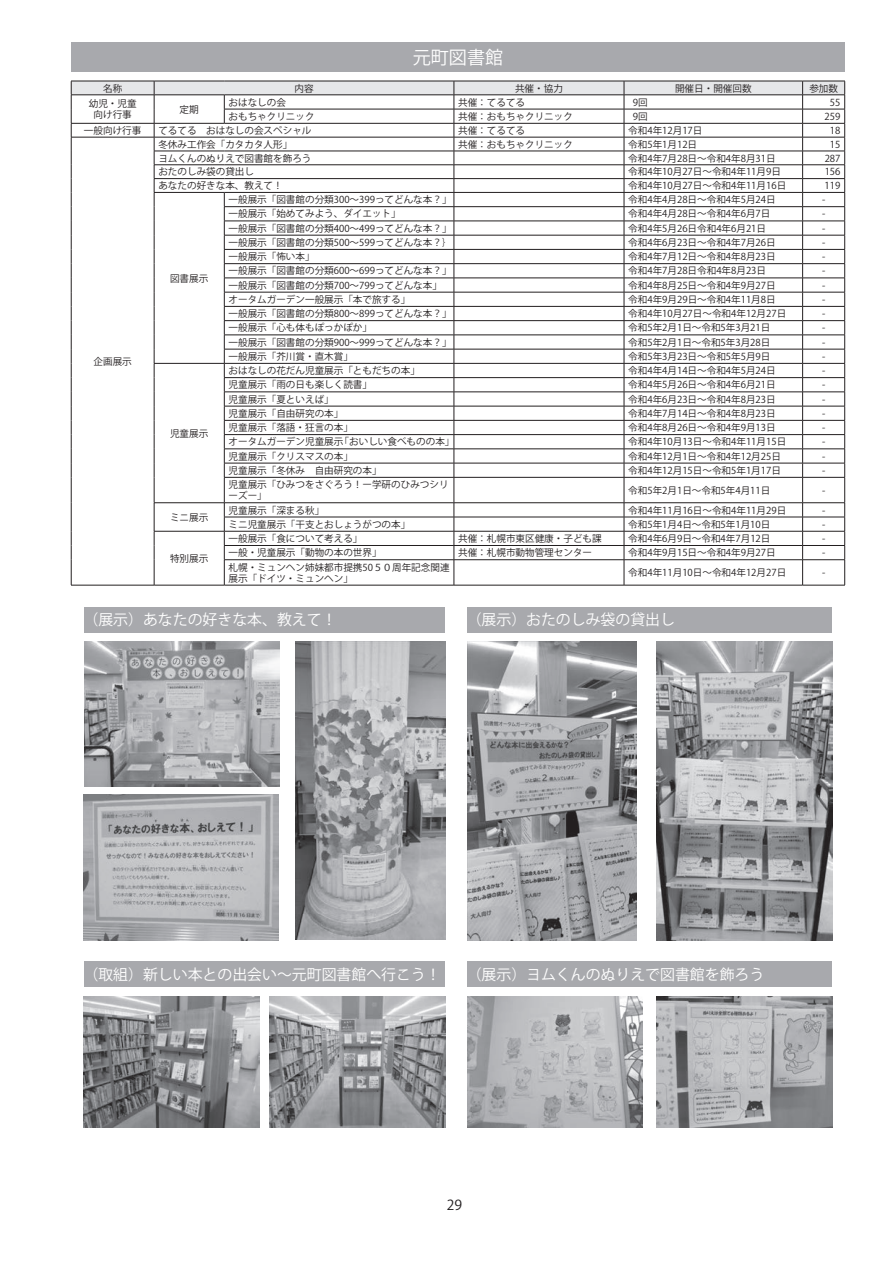
<style>
.page{position:relative;width:893px;height:1263px;background:#fff}
.page>*{position:absolute;margin:0;border:0;box-sizing:border-box;transform-origin:0 0}
.t1{font:18px "Koz Go Pro";color:#fff}
.t2{font:14.85px "Koz Go Pro";color:#fff}
.t3{font:13.8px "Koz Go Pro";color:#231f20}
.t4{font:9.6px/11.1px "Koz Go Pro";color:#231f20}
</style>
<div class="page">
<img style="left:84px;top:641px;width:195px;height:145px">
<img style="left:84px;top:795px;width:195px;height:145px">
<img style="left:295px;top:641px;width:151px;height:299px">
<img style="left:468px;top:641px;width:169px;height:299px">
<img style="left:656px;top:641px;width:176px;height:300px">
<img style="left:270px;top:996px;width:176px;height:131px">
<img style="left:84px;top:996px;width:176px;height:131px">
<img style="left:656px;top:996px;width:176px;height:131px">
<img style="left:467px;top:996px;width:176px;height:131px">
<div style="left:85px;top:607px;width:360px;height:25px;background:#a8a9ad"></div>
<div style="left:85px;top:962px;width:360px;height:25px;background:#a8a9ad"></div>
<div style="left:468px;top:607px;width:364px;height:25px;background:#a8a9ad"></div>
<div style="left:468px;top:962px;width:364px;height:25px;background:#a8a9ad"></div>
<svg style="left:71px;top:81px;width:774px;height:504px"></svg>
<hr style="left:71px;top:585px;width:83px;height:1px;background:#231f20">
<hr style="left:154px;top:585px;width:70px;height:1px;background:#231f20">
<hr style="left:224px;top:585px;width:230px;height:1px;background:#231f20">
<hr style="left:454px;top:585px;width:170px;height:1px;background:#231f20">
<hr style="left:624px;top:585px;width:179px;height:1px;background:#231f20">
<hr style="left:803px;top:585px;width:42px;height:1px;background:#231f20">
<div style="left:71px;top:43px;width:774px;height:29px;background:#a8a9ad"></div>
<h1 class="t1" style="left:413px;top:46px;width:92px">元町図書館</h1>
<p class="t4" style="left:103px;top:83px;width:21px">名称</p>
<p class="t4" style="left:294px;top:83px;width:21px">内容</p>
<p class="t4" style="left:515px;top:83px;width:49px">共催・協力</p>
<p class="t4" style="left:675px;top:83px;width:78px">開催日・開催回数</p>
<p class="t4" style="left:809px;top:83px;width:30px">参加数</p>
<p class="t4" style="left:89px;top:98px;width:49px;text-align:center">幼児・児童向け行事</p>
<p class="t4" style="left:180px;top:104px;width:21px">定期</p>
<p class="t4" style="left:229px;top:97px;width:59px">おはなしの会</p>
<p class="t4" style="left:458px;top:97px;width:68px">共催：てるてる</p>
<p class="t4" style="left:633px;top:97px;width:16px">9回</p>
<p class="t4" style="left:830px;top:97px;width:12px">55</p>
<p class="t4" style="left:229px;top:111px;width:88px">おもちゃクリニック</p>
<p class="t4" style="left:458px;top:111px;width:116px">共催：おもちゃクリニック</p>
<p class="t4" style="left:633px;top:111px;width:16px">9回</p>
<p class="t4" style="left:825px;top:111px;width:17px">259</p>
<p class="t4" style="left:84px;top:125px;width:59px">一般向け行事</p>
<p class="t4" style="left:158px;top:125px;width:155px">てるてる　おはなしの会スペシャル</p>
<p class="t4" style="left:458px;top:125px;width:68px">共催：てるてる</p>
<p class="t4" style="left:628px;top:125px;width:76px">令和4年12月17日</p>
<p class="t4" style="left:830px;top:125px;width:12px">18</p>
<p class="t4" style="left:94px;top:356px;width:40px">企画展示</p>
<p class="t4" style="left:158px;top:139px;width:135px">冬休み工作会「カタカタ人形」</p>
<p class="t4" style="left:458px;top:139px;width:116px">共催：おもちゃクリニック</p>
<p class="t4" style="left:628px;top:139px;width:70px">令和5年1月12日</p>
<p class="t4" style="left:830px;top:139px;width:12px">15</p>
<p class="t4" style="left:158px;top:153px;width:155px">ヨムくんのぬりえで図書館を飾ろう</p>
<p class="t4" style="left:628px;top:153px;width:149px">令和4年7月28日～令和4年8月31日</p>
<p class="t4" style="left:825px;top:153px;width:17px">287</p>
<p class="t4" style="left:158px;top:166px;width:97px">おたのしみ袋の貸出し</p>
<p class="t4" style="left:628px;top:166px;width:154px">令和4年10月27日～令和4年11月9日</p>
<p class="t4" style="left:825px;top:166px;width:17px">156</p>
<p class="t4" style="left:158px;top:180px;width:126px">あなたの好きな本、教えて！</p>
<p class="t4" style="left:628px;top:180px;width:159px">令和4年10月27日～令和4年11月16日</p>
<p class="t4" style="left:825px;top:180px;width:17px">119</p>
<p class="t4" style="left:170px;top:273px;width:40px">図書展示</p>
<p class="t4" style="left:170px;top:428px;width:40px">児童展示</p>
<p class="t4" style="left:170px;top:512px;width:40px">ミニ展示</p>
<p class="t4" style="left:170px;top:553px;width:40px">特別展示</p>
<p class="t4" style="left:229px;top:194px;width:224px">一般展示「図書館の分類300～399ってどんな本？」</p>
<p class="t4" style="left:628px;top:194px;width:149px">令和4年4月28日～令和4年5月24日</p>
<p class="t4" style="left:822px;top:194px;width:5px">-</p>
<p class="t4" style="left:229px;top:209px;width:174px">一般展示「始めてみよう、ダイエット」</p>
<p class="t4" style="left:628px;top:209px;width:144px">令和4年4月28日～令和4年6月7日</p>
<p class="t4" style="left:822px;top:209px;width:5px">-</p>
<p class="t4" style="left:229px;top:223px;width:224px">一般展示「図書館の分類400～499ってどんな本？」</p>
<p class="t4" style="left:628px;top:223px;width:139px">令和4年5月26日令和4年6月21日</p>
<p class="t4" style="left:822px;top:223px;width:5px">-</p>
<p class="t4" style="left:229px;top:237px;width:224px">一般展示「図書館の分類500～599ってどんな本？｝</p>
<p class="t4" style="left:628px;top:237px;width:149px">令和4年6月23日～令和4年7月26日</p>
<p class="t4" style="left:822px;top:237px;width:5px">-</p>
<p class="t4" style="left:229px;top:251px;width:88px">一般展示「怖い本」</p>
<p class="t4" style="left:628px;top:251px;width:149px">令和4年7月12日～令和4年8月23日</p>
<p class="t4" style="left:822px;top:251px;width:5px">-</p>
<p class="t4" style="left:229px;top:266px;width:224px">一般展示「図書館の分類600～699ってどんな本？」</p>
<p class="t4" style="left:628px;top:266px;width:139px">令和4年7月28日令和4年8月23日</p>
<p class="t4" style="left:822px;top:266px;width:5px">-</p>
<p class="t4" style="left:229px;top:280px;width:215px">一般展示「図書館の分類700～799ってどんな本」</p>
<p class="t4" style="left:628px;top:280px;width:149px">令和4年8月25日～令和4年9月27日</p>
<p class="t4" style="left:822px;top:280px;width:5px">-</p>
<p class="t4" style="left:229px;top:294px;width:183px">オータムガーデン一般展示「本で旅する」</p>
<p class="t4" style="left:628px;top:294px;width:149px">令和4年9月29日～令和4年11月8日</p>
<p class="t4" style="left:822px;top:294px;width:5px">-</p>
<p class="t4" style="left:229px;top:308px;width:224px">一般展示「図書館の分類800～899ってどんな本？」</p>
<p class="t4" style="left:628px;top:308px;width:159px">令和4年10月27日～令和4年12月27日</p>
<p class="t4" style="left:822px;top:308px;width:5px">-</p>
<p class="t4" style="left:229px;top:323px;width:145px">一般展示「心も体もぽっかぽか」</p>
<p class="t4" style="left:628px;top:323px;width:144px">令和5年2月1日～令和5年3月21日</p>
<p class="t4" style="left:822px;top:323px;width:5px">-</p>
<p class="t4" style="left:229px;top:337px;width:225px">一般展示「図書館の分類900～999ってどんな本？」</p>
<p class="t4" style="left:628px;top:337px;width:144px">令和5年2月1日～令和5年3月28日</p>
<p class="t4" style="left:822px;top:337px;width:5px">-</p>
<p class="t4" style="left:229px;top:351px;width:126px">一般展示「芥川賞・直木賞」</p>
<p class="t4" style="left:628px;top:351px;width:144px">令和5年3月23日～令和5年5月9日</p>
<p class="t4" style="left:822px;top:351px;width:5px">-</p>
<p class="t4" style="left:229px;top:365px;width:193px">おはなしの花だん児童展示「ともだちの本」</p>
<p class="t4" style="left:628px;top:365px;width:149px">令和4年4月14日～令和4年5月24日</p>
<p class="t4" style="left:822px;top:365px;width:5px">-</p>
<p class="t4" style="left:229px;top:380px;width:145px">児童展示「雨の日も楽しく読書」</p>
<p class="t4" style="left:628px;top:380px;width:149px">令和4年5月26日～令和4年6月21日</p>
<p class="t4" style="left:822px;top:380px;width:5px">-</p>
<p class="t4" style="left:229px;top:394px;width:107px">児童展示「夏といえば」</p>
<p class="t4" style="left:628px;top:394px;width:149px">令和4年6月23日～令和4年8月23日</p>
<p class="t4" style="left:822px;top:394px;width:5px">-</p>
<p class="t4" style="left:229px;top:408px;width:116px">児童展示「自由研究の本」</p>
<p class="t4" style="left:628px;top:408px;width:149px">令和4年7月14日～令和4年8月23日</p>
<p class="t4" style="left:822px;top:408px;width:5px">-</p>
<p class="t4" style="left:229px;top:422px;width:126px">児童展示「落語・狂言の本」</p>
<p class="t4" style="left:628px;top:422px;width:149px">令和4年8月26日～令和4年9月13日</p>
<p class="t4" style="left:822px;top:422px;width:5px">-</p>
<p class="t4" style="left:229px;top:437px;width:227px">オータムガーデン児童展示「おいしい食べものの本」</p>
<p class="t4" style="left:628px;top:437px;width:159px">令和4年10月13日～令和4年11月15日</p>
<p class="t4" style="left:822px;top:437px;width:5px">-</p>
<p class="t4" style="left:229px;top:451px;width:126px">児童展示「クリスマスの本」</p>
<p class="t4" style="left:628px;top:451px;width:154px">令和4年12月1日～令和4年12月25日</p>
<p class="t4" style="left:822px;top:451px;width:5px">-</p>
<p class="t4" style="left:229px;top:465px;width:155px">児童展示「冬休み　自由研究の本」</p>
<p class="t4" style="left:628px;top:465px;width:154px">令和4年12月15日～令和5年1月17日</p>
<p class="t4" style="left:822px;top:465px;width:5px">-</p>
<p class="t4" style="left:229px;top:479px;width:222px">児童展示「ひみつをさぐろう！ー学研のひみつシリーズー」</p>
<p class="t4" style="left:628px;top:485px;width:144px">令和5年2月1日～令和5年4月11日</p>
<p class="t4" style="left:822px;top:485px;width:5px">-</p>
<p class="t4" style="left:229px;top:505px;width:97px">児童展示「深まる秋」</p>
<p class="t4" style="left:628px;top:505px;width:159px">令和4年11月16日～令和4年11月29日</p>
<p class="t4" style="left:822px;top:505px;width:5px">-</p>
<p class="t4" style="left:229px;top:519px;width:183px">ミニ児童展示「干支とおしょうがつの本」</p>
<p class="t4" style="left:628px;top:519px;width:144px">令和5年1月4日～令和5年1月10日</p>
<p class="t4" style="left:822px;top:519px;width:5px">-</p>
<p class="t4" style="left:229px;top:533px;width:135px">一般展示「食について考える」</p>
<p class="t4" style="left:458px;top:533px;width:145px">共催：札幌市東区健康・子ども課</p>
<p class="t4" style="left:628px;top:533px;width:144px">令和4年6月9日～令和4年7月12日</p>
<p class="t4" style="left:822px;top:533px;width:5px">-</p>
<p class="t4" style="left:229px;top:547px;width:155px">一般・児童展示「動物の本の世界」</p>
<p class="t4" style="left:458px;top:547px;width:135px">共催：札幌市動物管理センター</p>
<p class="t4" style="left:628px;top:547px;width:149px">令和4年9月15日～令和4年9月27日</p>
<p class="t4" style="left:822px;top:547px;width:5px">-</p>
<p class="t4" style="left:229px;top:562px;width:223px">札幌・ミュンヘン姉妹都市提携50５０周年記念関連展示「ドイツ・ミュンヘン」</p>
<p class="t4" style="left:628px;top:567px;width:159px">令和4年11月10日～令和4年12月27日</p>
<p class="t4" style="left:822px;top:567px;width:5px">-</p>
<h2 class="t2" style="left:84px;top:610px;width:254px">（展示）あなたの好きな本、教えて！</h2>
<h2 class="t2" style="left:467px;top:610px;width:210px">（展示）おたのしみ袋の貸出し</h2>
<h2 class="t2" style="left:84px;top:965px;width:359px">（取組）新しい本との出会い～元町図書館へ行こう！</h2>
<h2 class="t2" style="left:467px;top:965px;width:299px">（展示）ヨムくんのぬりえで図書館を飾ろう</h2>
<h3 class="t3" style="left:447px;top:1196px;width:17px">29</h3>
</div>
